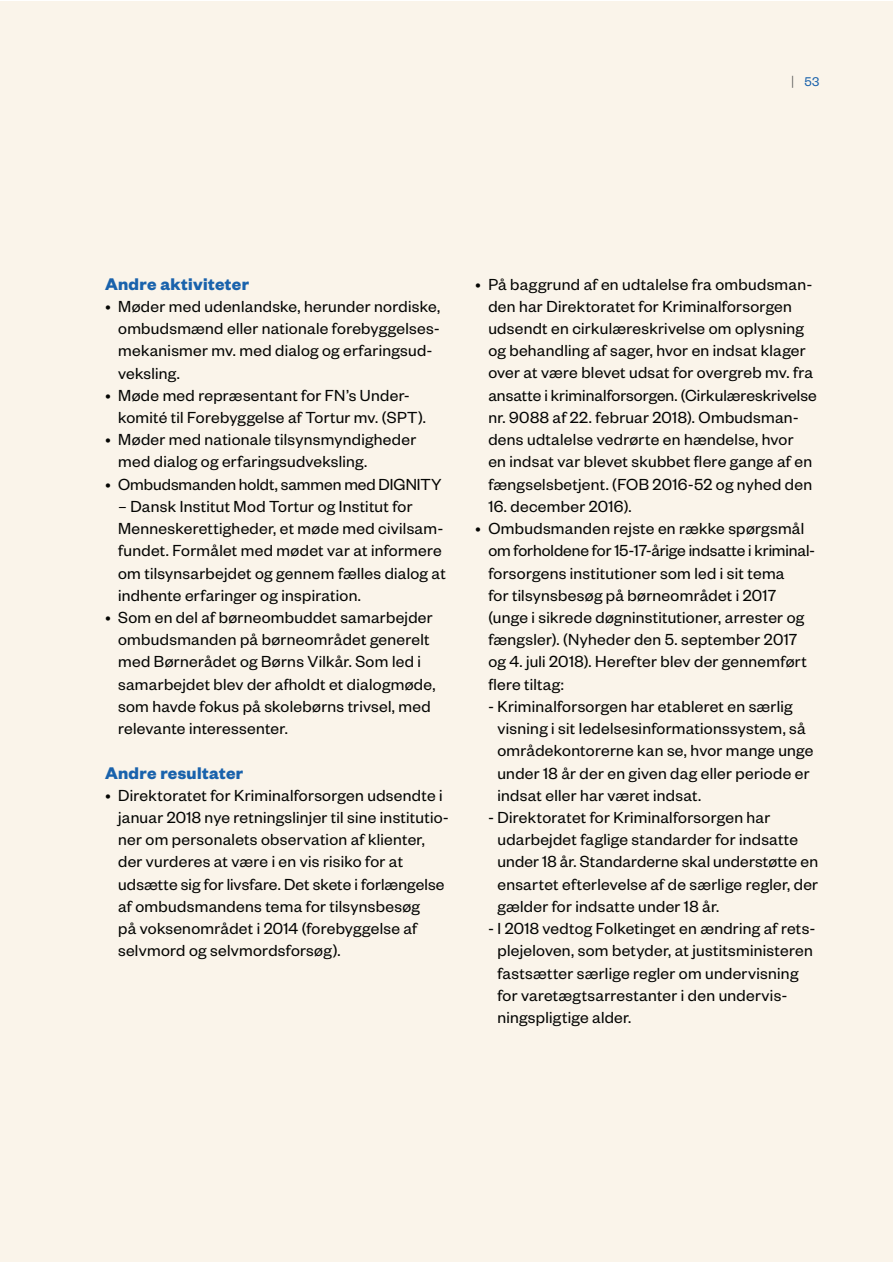
<style>
.page{position:relative;width:893px;height:1263px;background:#fff}
.page>*{position:absolute;margin:0;border:0;box-sizing:border-box;transform-origin:0 0}
.t1{font:18.45px "Founders Grotesk Bold 2";letter-spacing:.015em;color:#1962ac}
.t2{font:17.55px/22.2px "Founders Grotesk Regular 3";letter-spacing:.015em;color:#040503}
.t3{font:13.95px "Founders Grotesk Regular 3";color:#1962ac}
.s1{font-family:"Publico Headline Bold 3";color:#484848}
</style>
<div class="page">
<div style="left:0;top:1px;width:893px;height:1260px;background:#faf4ea"></div>
<p class="t3" style="left:791px;top:77px;width:29px"><span class="s1">|</span> 53</p>
<p class="t1" style="left:105px;top:278px;width:145px">Andre aktiviteter</p>
<p class="t2" style="left:118px;top:297px;width:323px;text-indent:-13px">• Møder med udenlandske, herunder nordiske, ombudsmænd eller nationale forebyggelses&shy;mekanismer mv. med dialog og erfaringsud&shy;veksling.</p>
<p class="t2" style="left:118px;top:385px;width:309px;text-indent:-13px">• Møde med repræsentant for FN’s Under&shy;komité til Forebyggelse af Tortur mv. (SPT).</p>
<p class="t2" style="left:118px;top:430px;width:300px;text-indent:-13px">• Møder med nationale tilsynsmyndigheder med dialog og erfaringsudveksling.</p>
<p class="t2" style="left:105px;top:474px;width:338px">• Ombudsmanden holdt, sammen med DIGNITY</p>
<p class="t2" style="left:118px;top:497px;width:329px">– Dansk Institut Mod Tortur og Institut for Menneskerettigheder, et møde med civilsam&shy;fundet. Formålet med mødet var at informere om tilsynsarbejdet og gennem fælles dialog at indhente erfaringer og inspiration.</p>
<p class="t2" style="left:118px;top:608px;width:319px;text-indent:-13px">• Som en del af børneombuddet samarbejder ombudsmanden på børneområdet generelt med Børnerådet og Børns Vilkår. Som led i samarbejdet blev der afholdt et dialogmøde, som havde fokus på skolebørns trivsel, med relevante interessenter.</p>
<p class="t1" style="left:105px;top:766px;width:140px">Andre resultater</p>
<p class="t2" style="left:118px;top:785px;width:332px;text-indent:-13px">• Direktoratet for Kriminalforsorgen udsendte i januar 2018 nye retningslinjer til sine institutio&shy;ner om personalets observation af klienter, der vurderes at være i en vis risiko for at udsætte sig for livsfare. Det skete i forlængelse af ombudsmandens tema for tilsynsbesøg<br>på voksenområdet i 2014 (forebyggelse af selvmord og selvmordsforsøg).</p>
<p class="t2" style="left:488px;top:274px;width:330px;text-indent:-13px">• På baggrund af en udtalelse fra ombudsman&shy;den har Direktoratet for Kriminalforsorgen udsendt en cirkulæreskrivelse om oplysning og behandling af sager, hvor en indsat klager over at være blevet udsat for overgreb mv. fra ansatte i kriminalforsorgen. (Cirkulæreskrivelse nr. 9088 af 22. februar 2018). Ombudsman&shy;dens udtalelse vedrørte en hændelse, hvor<br>en indsat var blevet skubbet flere gange af en fængselsbetjent. (FOB 2016-52 og nyhed den</p>
<p class="t2" style="left:488px;top:496px;width:145px">16. december 2016).</p>
<p class="t2" style="left:488px;top:519px;width:328px;text-indent:-13px">• Ombudsmanden rejste en række spørgsmål om forholdene for 15-17-årige indsatte i kriminal - forsorgens institutioner som led i sit tema<br>for tilsynsbesøg på børneområdet i 2017 (unge i sikrede døgninstitutioner, arrester og fængsler). (Nyheder den 5. september 2017 og 4. juli 2018). Herefter blev der gennemført flere tiltag:</p>
<p class="t2" style="left:497px;top:697px;width:317px;text-indent:-9px">- Kriminalforsorgen har etableret en særlig visning i sit ledelsesinformationssystem, så områdekontorerne kan se, hvor mange unge under 18 år der en given dag eller periode er indsat eller har været indsat.</p>
<p class="t2" style="left:497px;top:808px;width:322px;text-indent:-9px">- Direktoratet for Kriminalforsorgen har udarbejdet faglige standarder for indsatte under 18 år. Standarderne skal understøtte en ensartet efterlevelse af de særlige regler, der gælder for indsatte under 18 år.</p>
<p class="t2" style="left:497px;top:919px;width:319px;text-indent:-9px">- I 2018 vedtog Folketinget en ændring af rets&shy;plejeloven, som betyder, at justitsministeren fastsætter særlige regler om undervisning for varetægtsarrestanter i den undervis&shy;ningspligtige alder.</p>
</div>
